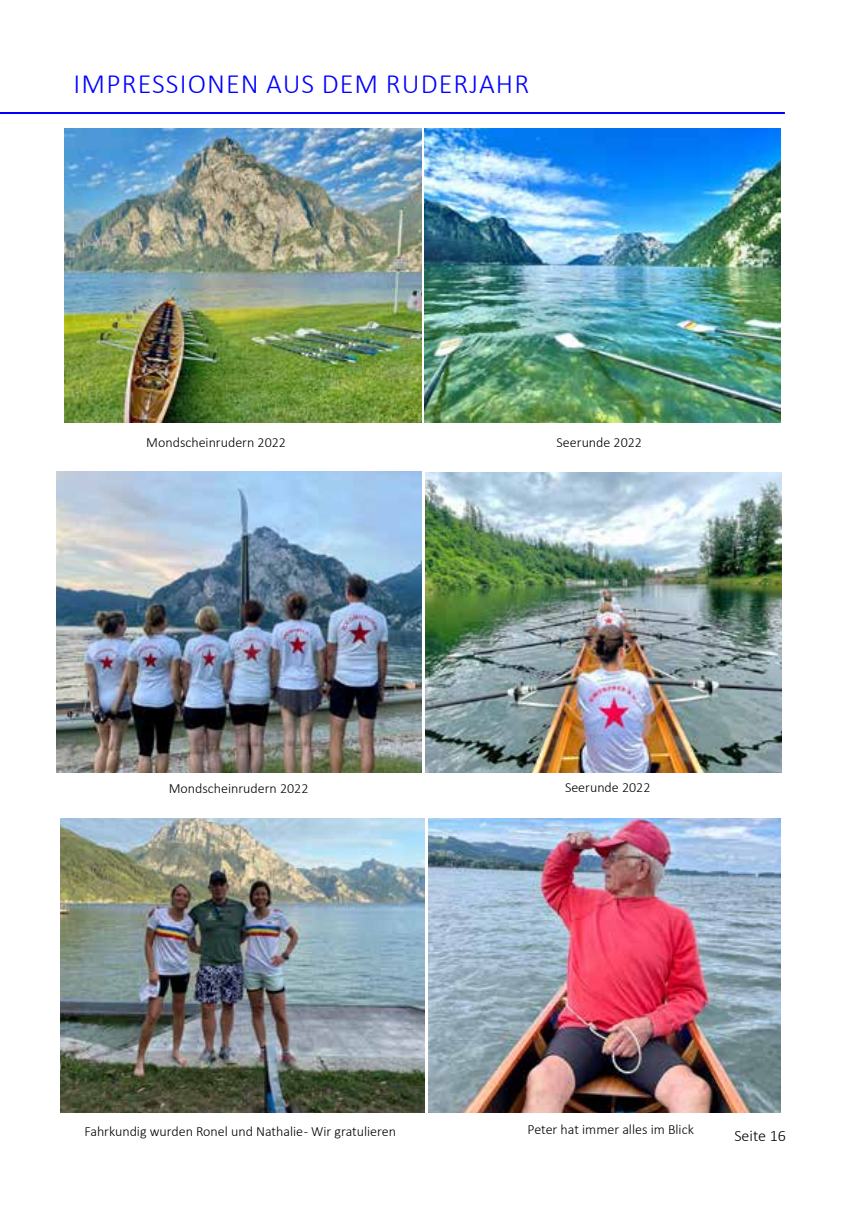
<style>
.page{position:relative;width:857px;height:1225px;background:#fff}
.page>*{position:absolute;margin:0;border:0;box-sizing:border-box;transform-origin:0 0}
.t1{font:300 28px "Calibri";letter-spacing:.04em;color:#00f}
.t2{font:300 16px "Calibri";color:#000}
.t3{font:300 14px "Calibri";color:#000}
</style>
<div class="page">
<hr style="left:0;top:112px;width:784px;height:2px;background:#00f">
<img style="left:425px;top:472px;width:356px;height:300px">
<img style="left:56px;top:471px;width:365px;height:301px">
<img style="left:428px;top:818px;width:352px;height:294px">
<img style="left:65px;top:128px;width:356px;height:294px">
<img style="left:424px;top:128px;width:356px;height:294px">
<img style="left:60px;top:818px;width:364px;height:294px">
<h1 class="t1" style="left:74px;top:66px;width:457px">IMPRESSIONEN AUS DEM RUDERJAHR</h1>
<p class="t3" style="left:146px;top:434px;width:141px">Mondscheinrudern 2022</p>
<p class="t3" style="left:556px;top:434px;width:87px">Seerunde 2022</p>
<p class="t3" style="left:169px;top:779px;width:141px">Mondscheinrudern 2022</p>
<p class="t3" style="left:564px;top:778px;width:87px">Seerunde 2022</p>
<p class="t3" style="left:84px;top:1122px;width:313px">Fahrkundig wurden Ronel und Nathalie - Wir gratulieren</p>
<p class="t3" style="left:527px;top:1121px;width:168px">Peter hat immer alles im Blick</p>
<p class="t2" style="left:734px;top:1125px;width:53px">Seite 16</p>
</div>
